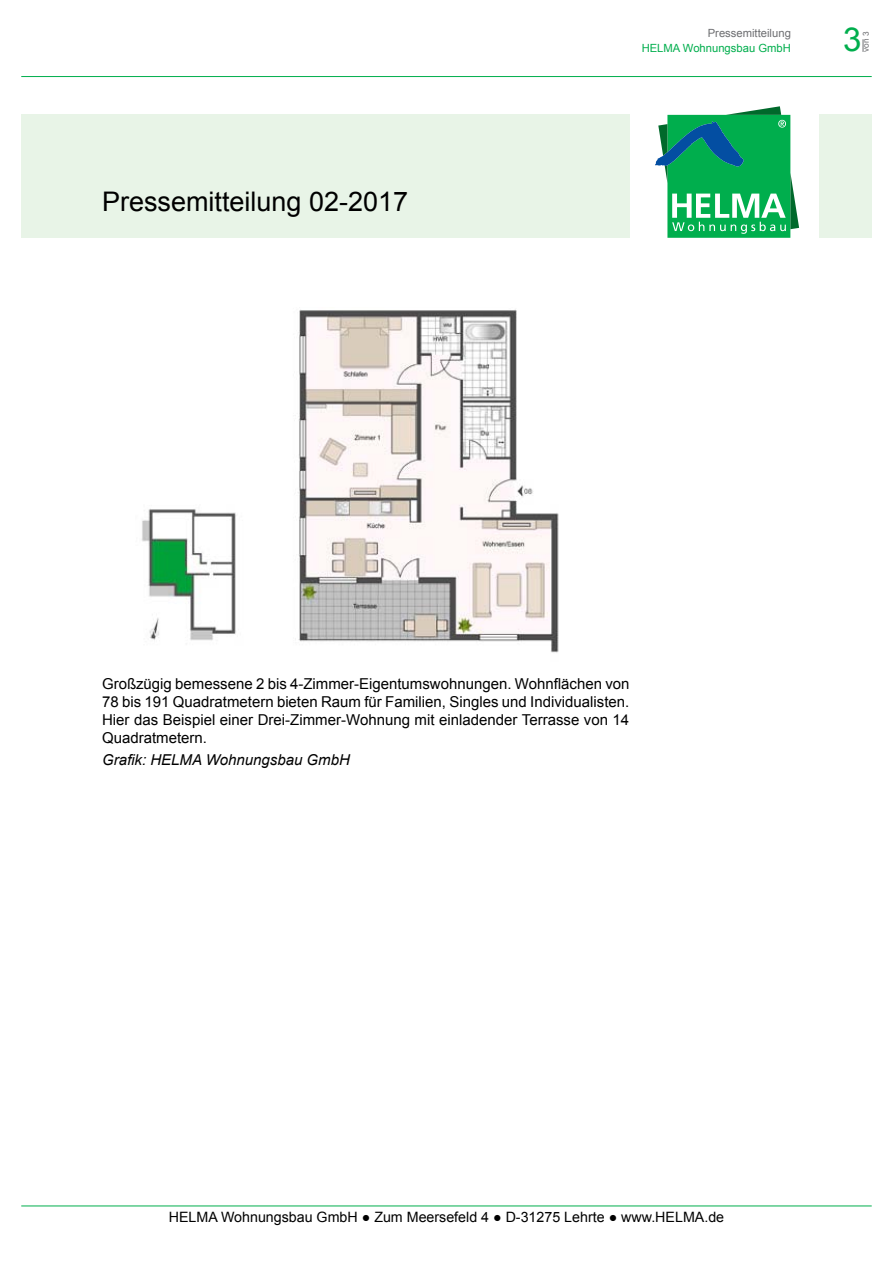
<style>
.page{position:relative;width:893px;height:1263px;background:#fff}
.page>*{position:absolute;margin:0;border:0;box-sizing:border-box;transform-origin:0 0}
.t1{font:33px "Arial";color:#00ae4d}
.t2{font:27px "Arial";color:#000}
.t3{font:15px/18px "Arial";color:#000;text-align:justify}
.t4{font:italic 15px "Arial";color:#000}
.t5{font:14.25px "Arial";color:#000}
.t6{font:11.25px "Arial";color:#00ae4d}
.t7{font:11.25px "Arial";color:#6d6e71}
.t8{font:8.25px "Arial";color:#6d6e71}
</style>
<div class="page">
<hr style="left:21px;top:76px;width:851px;height:1px;background:#00ae4d">
<hr style="left:21px;top:1205px;width:851px;height:1px;background:#00ae4d">
<div style="left:21px;top:115px;width:608px;height:123px;background:#e8f4e7"></div>
<svg style="left:863px;top:39px;width:1px;height:13px"></svg>
<img style="left:141px;top:309px;width:418px;height:344px">
<svg style="left:655px;top:106px;width:144px;height:132px"></svg>
<div style="left:819px;top:115px;width:53px;height:123px;background:#e8f4e7"></div>
<h2 class="t2" style="left:102px;top:184px;width:308px">Pressemitteilung 02-2017</h2>
<p class="t7" style="left:708px;top:26px;width:85px">Pressemitteilung</p>
<p class="t6" style="left:642px;top:41px;width:151px">HELMA Wohnungsbau GmbH</p>
<h1 class="t1" style="left:843px;top:18px;width:20px">3</h1>
<p class="t8" style="left:860px;top:52px;width:22px;rotate:-90deg">von 3</p>
<p class="t3" style="left:102px;top:675px;width:529px">Großzügig bemessene 2 bis 4-Zimmer-Eigentumswohnungen. Wohnflächen von 78 bis 191 Quadratmetern bieten Raum für Familien, Singles und Individualisten.<br>Hier das Beispiel einer Drei-Zimmer-Wohnung mit einladender Terrasse von 14<br>Quadratmetern.</p>
<p class="t4" style="left:102px;top:750px;width:249px">Grafik: HELMA Wohnungsbau GmbH</p>
<p class="t5" style="left:169px;top:1208px;width:557px">HELMA Wohnungsbau GmbH ● Zum Meersefeld 4 ● D-31275 Lehrte ● www.HELMA.de</p>
</div>
